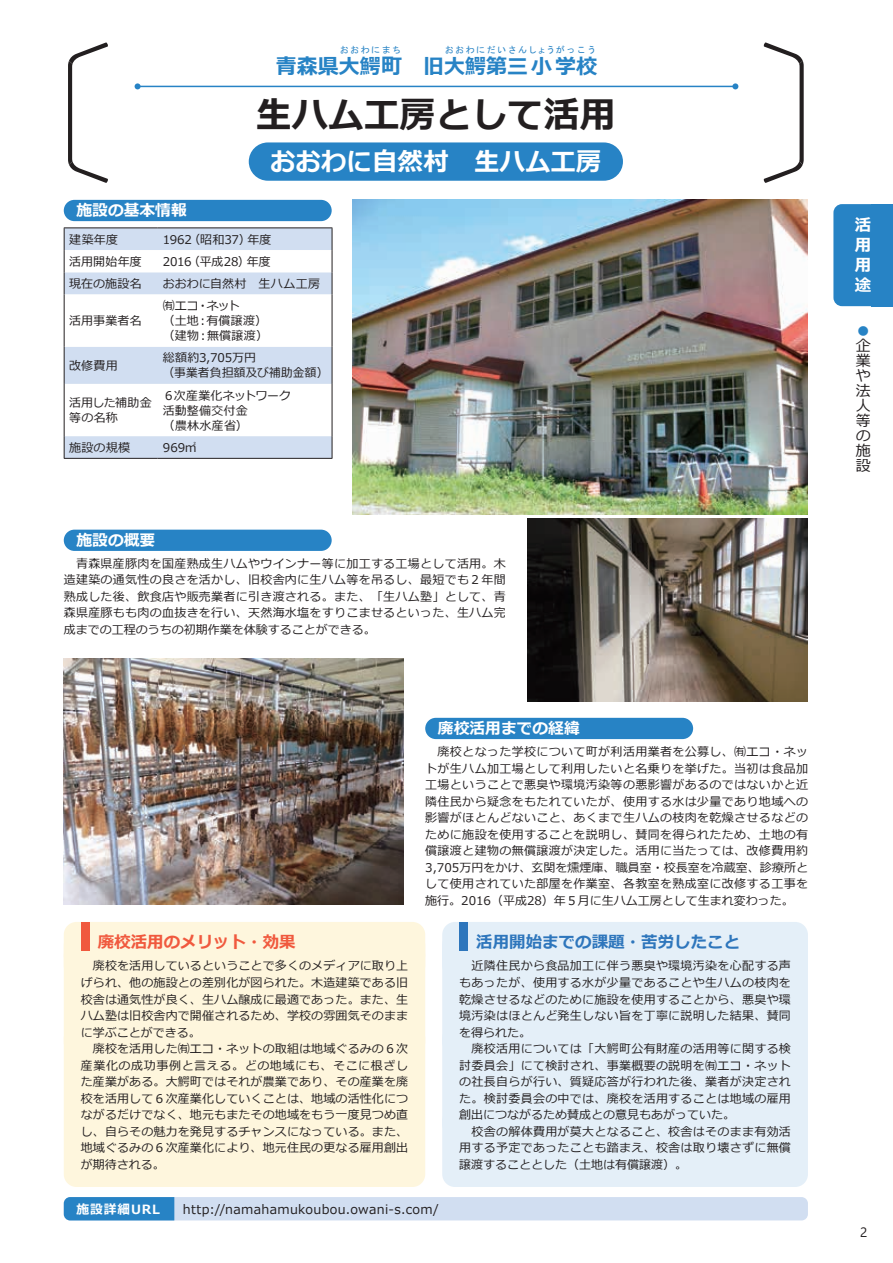
<style>
.page{position:relative;width:893px;height:1263px;background:#fff}
.page>*{position:absolute;margin:0;border:0;box-sizing:border-box;transform-origin:0 0}
.t1{font:700 36px "Meiryo";color:#231f20}
.t2{font:700 25.5px "Meiryo";color:#fff}
.t3{font:700 21px "Meiryo";color:#2783c5}
.t4{font:700 16.5px "Meiryo";color:#2e76bc}
.t5{font:700 16.5px "Meiryo";color:#f0593e}
.t6{font:700 16.5px/20px "Meiryo";color:#fff;text-align:justify}
.t7{font:700 15.75px "Meiryo";color:#fff}
.t8{font:15px/15px "Meiryo";color:#231f20;text-align:justify}
.t9{font:15px "Meiryo";color:#2783c5}
.t10{font:13.5px "Segoe UI";color:#231f20}
.t11{font:12.75px "Meiryo";letter-spacing:.025em;color:#231f20}
.t12{font:700 12.75px "Meiryo";letter-spacing:.07em;color:#fff}
.t13{font:12px/16.5px "Meiryo";letter-spacing:.01em;color:#231f20}
.t14{font:12px "Meiryo";letter-spacing:-.01em;color:#231f20}
.t15{font:12px "Meiryo";letter-spacing:-.015em;color:#231f20}
.t16{font:9px "MS Gothic";letter-spacing:.165em;color:#2783c5}
</style>
<div class="page">
<img style="left:353px;top:200px;width:455px;height:314px">
<img style="left:527px;top:519px;width:281px;height:183px">
<img style="left:64px;top:658px;width:340px;height:247px">
<svg style="left:68px;top:43px;width:40px;height:140px"></svg>
<svg style="left:764px;top:43px;width:40px;height:140px"></svg>
<div style="left:833px;top:204px;width:60px;height:102px;background:#2783c5;border-radius:9px"></div>
<div style="left:872px;top:204px;width:21px;height:102px;background:#2783c5"></div>
<hr style="left:138px;top:86px;width:597px;height:1px;background:#2783c5">
<svg style="left:135px;top:83px;width:6px;height:6px"></svg>
<svg style="left:732px;top:83px;width:6px;height:6px"></svg>
<div style="left:64px;top:530px;width:268px;height:21px;background:#2783c5;border-radius:11px"></div>
<div style="left:64px;top:200px;width:268px;height:21px;background:#2783c5;border-radius:11px"></div>
<div style="left:442px;top:922px;width:366px;height:46px;background:#e4eff8;border-radius:13px"></div>
<div style="left:442px;top:943px;width:366px;height:112px;background:#e4eff8;border-radius:13px"></div>
<div style="left:442px;top:1025px;width:366px;height:112px;background:#e4eff8;border-radius:13px"></div>
<div style="left:442px;top:1108px;width:366px;height:79px;background:#e4eff8;border-radius:13px"></div>
<div style="left:459px;top:922px;width:9px;height:29px;background:#2e76bc"></div>
<svg style="left:65px;top:228px;width:267px;height:230px;background:#cedbee"></svg>
<svg style="left:65px;top:250px;width:267px;height:186px"></svg>
<hr style="left:64px;top:227px;width:94px;height:1px;background:#231f20">
<hr style="left:158px;top:227px;width:174px;height:1px;background:#231f20">
<svg style="left:64px;top:228px;width:1px;height:66px"></svg>
<svg style="left:332px;top:228px;width:1px;height:66px"></svg>
<hr style="left:64px;top:294px;width:1px;height:53px;background:#231f20">
<hr style="left:332px;top:294px;width:1px;height:53px;background:#231f20">
<hr style="left:64px;top:347px;width:1px;height:37px;background:#231f20">
<hr style="left:332px;top:347px;width:1px;height:37px;background:#231f20">
<hr style="left:64px;top:384px;width:1px;height:52px;background:#231f20">
<hr style="left:332px;top:384px;width:1px;height:52px;background:#231f20">
<svg style="left:64px;top:436px;width:1px;height:22px"></svg>
<svg style="left:332px;top:436px;width:1px;height:22px"></svg>
<hr style="left:64px;top:458px;width:94px;height:1px;background:#231f20">
<hr style="left:158px;top:458px;width:174px;height:1px;background:#231f20">
<div style="left:425px;top:718px;width:268px;height:21px;background:#2783c5;border-radius:11px"></div>
<div style="left:64px;top:922px;width:361px;height:46px;background:#fef6dd;border-radius:13px"></div>
<div style="left:64px;top:943px;width:361px;height:112px;background:#fef6dd;border-radius:13px"></div>
<div style="left:64px;top:1025px;width:361px;height:162px;background:#fef6dd;border-radius:13px"></div>
<div style="left:81px;top:922px;width:8px;height:29px;background:#f0593e"></div>
<div style="left:64px;top:1197px;width:744px;height:23px;background:#d1def1;border-radius:6px"></div>
<div style="left:64px;top:1197px;width:110px;height:23px;background:#2783c5"></div>
<div style="left:249px;top:142px;width:374px;height:39px;background:#2783c5;border-radius:19px"></div>
<p class="t16" style="left:340px;top:45px;width:63px">おおわにまち</p>
<p class="t16" style="left:445px;top:45px;width:153px">おおわにだいさんしょうがっこう</p>
<h3 class="t3" style="left:276px;top:52px;width:323px">青森県大鰐町　旧大鰐第三小学校</h3>
<h1 class="t1" style="left:256px;top:90px;width:361px">生ハム工房として活用</h1>
<h3 class="t7" style="left:77px;top:200px;width:112px">施設の基本情報</h3>
<h2 class="t2" style="left:270px;top:144px;width:333px">おおわに自然村　生ハム工房</h2>
<p class="t13" style="left:69px;top:232px;width:50px">建築年度</p>
<p class="t14" style="left:163px;top:231px;width:110px">1962（昭和37）年度</p>
<p class="t13" style="left:69px;top:254px;width:74px">活用開始年度</p>
<p class="t15" style="left:163px;top:253px;width:109px">2016（平成28）年度</p>
<p class="t13" style="left:69px;top:276px;width:74px">現在の施設名</p>
<p class="t13" style="left:163px;top:276px;width:159px">おおわに自然村　生ハム工房</p>
<p class="t13" style="left:69px;top:313px;width:74px">活用事業者名</p>
<p class="t13" style="left:163px;top:299px;width:107px;line-height:15px">㈲エコ・ネット<br>（土地：有償譲渡）（建物：無償譲渡）</p>
<p class="t13" style="left:69px;top:358px;width:50px">改修費用</p>
<p class="t13" style="left:163px;top:351px;width:167px;line-height:15px">総額約3,705万円<br>（事業者負担額及び補助金額）</p>
<p class="t13" style="left:69px;top:396px;width:84px;line-height:15px">活用した補助金等の名称</p>
<p class="t13" style="left:163px;top:388px;width:130px;line-height:15px">６次産業化ネットワーク活動整備交付金<br>（農林水産省）</p>
<p class="t13" style="left:69px;top:440px;width:62px">施設の規模</p>
<p class="t13" style="left:163px;top:440px;width:36px">969㎡</p>
<h3 class="t7" style="left:77px;top:529px;width:80px">施設の概要</h3>
<p class="t13" style="left:64px;top:556px;width:444px;text-align:justify">　青森県産豚肉を国産熟成生ハムやウインナー等に加工する工場として活用。木造建築の通気性の良さを活かし、旧校舎内に生ハム等を吊るし、最短でも２年間熟成した後、飲食店や販売業者に引き渡される。また、「生ハム塾」として、青森県産豚もも肉の血抜きを行い、天然海水塩をすりこませるといった、生ハム完成までの工程のうちの初期作業を体験することができる。</p>
<h3 class="t7" style="left:438px;top:718px;width:143px">廃校活用までの経緯</h3>
<h3 class="t5" style="left:98px;top:931px;width:199px">廃校活用のメリット・効果</h3>
<p class="t13" style="left:81px;top:958px;width:329px">　廃校を活用しているということで多くのメディアに取り上げられ、他の施設との差別化が図られた。木造建築である旧校舎は通気性が良く、生ハム醸成に最適であった。また、生ハム塾は旧校舎内で開催されるため、学校の雰囲気そのままに学ぶことができる。<br>　廃校を活用した㈲エコ・ネットの取組は地域ぐるみの６次産業化の成功事例と言える。どの地域にも、そこに根ざした産業がある。大鰐町ではそれが農業であり、その産業を廃校を活用して６次産業化していくことは、地域の活性化につながるだけでなく、地元もまたその地域をもう一度見つめ直し、自らその魅力を発見するチャンスになっている。また、地域ぐるみの６次産業化により、地元住民の更なる雇用創出が期待される。</p>
<p class="t13" style="left:425px;top:744px;width:384px;text-align:justify">　廃校となった学校について町が利活用業者を公募し、㈲エコ・ネットが生ハム加工場として利用したいと名乗りを挙げた。当初は食品加工場ということで悪臭や環境汚染等の悪影響があるのではないかと近隣住民から疑念をもたれていたが、使用する水は少量であり地域への影響がほとんどないこと、あくまで生ハムの枝肉を乾燥させるなどのために施設を使用することを説明し、賛同を得られたため、土地の有償譲渡と建物の無償譲渡が決定した。活用に当たっては、改修費用約3,705万円をかけ、玄関を燻煙庫、職員室・校長室を冷蔵室、診療所として使用されていた部屋を作業室、各教室を熟成室に改修する工事を施行。2016（平成28）年５月に生ハム工房として生まれ変わった。</p>
<h3 class="t4" style="left:476px;top:931px;width:265px">活用開始までの課題・苦労したこと</h3>
<p class="t13" style="left:459px;top:958px;width:333px">　近隣住民から食品加工に伴う悪臭や環境汚染を心配する声もあったが、使用する水が少量であることや生ハムの枝肉を乾燥させるなどのために施設を使用することから、悪臭や環境汚染はほとんど発生しない旨を丁寧に説明した結果、賛同を得られた。<br>　廃校活用については「大鰐町公有財産の活用等に関する検討委員会」にて検討され、事業概要の説明を㈲エコ・ネットの社長自らが行い、質疑応答が行われた後、業者が決定された。検討委員会の中では、廃校を活用することは地域の雇用創出につながるため賛成との意見もあがっていた。<br>　校舎の解体費用が莫大となること、校舎はそのまま有効活用する予定であったことも踏まえ、校舎は取り壊さずに無償譲渡することとした（土地は有償譲渡）。</p>
<p class="t12" style="left:77px;top:1200px;width:85px">施設詳細URL</p>
<p class="t11" style="left:183px;top:1200px;width:258px">http://namahamukoubou.owani-s.com/</p>
<h3 class="t6" style="left:855px;top:216px;width:18px">活用用途</h3>
<p class="t9" style="left:856px;top:320px;width:14px">●</p>
<p class="t8" style="left:856px;top:339px;width:16px">企業や法人等の施設</p>
<p class="t10" style="left:860px;top:1219px;width:9px">2</p>
</div>
